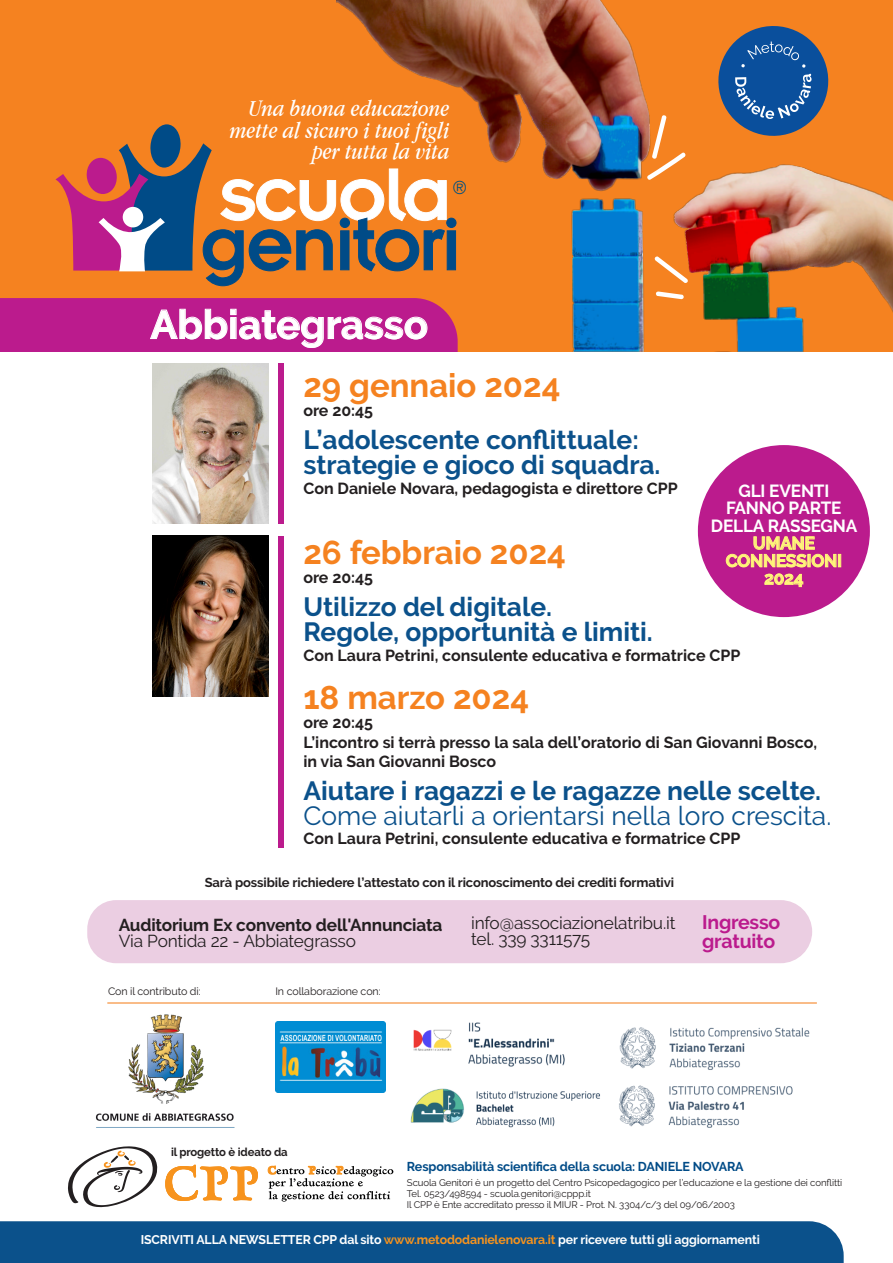
<style>
.page{position:relative;width:893px;height:1263px;background:#fff}
.page>*{position:absolute;margin:0;border:0;box-sizing:border-box;transform-origin:0 0}
.t1{font:80.55px "Insignia LT Std";letter-spacing:-.03em;color:#004b87}
.t2{font:80.55px "Insignia LT Std";letter-spacing:-.03em;color:#fff}
.t3{font:700 40.05px "Raleway";color:#fff}
.t4{font:700 32.85px "Raleway";color:#f58220}
.t5{font:700 26.4px/25.5px "Raleway";color:#0b518b}
.t6{font:26.4px "Raleway";color:#0b518b}
.t7{font:italic 24px/21.3px "Apple Garamond";color:#fff;text-align:right}
.t8{font:700 19.5px/19.5px "Raleway";letter-spacing:-.01em;color:#bb1b8d}
.t9{font:700 17.55px/17.5px "Raleway";letter-spacing:-.01em;color:#fff;text-align:center}
.t10{font:700 17.55px/17.5px "Raleway";letter-spacing:-.01em;color:#fff57a;text-align:center}
.t11{font:300 condensed 17.4px "Futura LT";color:#015180}
.t12{font:17.25px/16.5px "Raleway";letter-spacing:-.01em;color:#231f20}
.t13{font:700 17.25px "Raleway";letter-spacing:-.01em;color:#231f20}
.t14{font:700 16.05px/19.2px "Raleway";color:#231f20}
.t15{font:700 13.05px "Raleway";letter-spacing:-.01em;color:#231f20}
.t16{font:700 12.9px "Raleway";letter-spacing:-.01em;color:#004b87}
.t17{font:700 12.6px "Raleway";letter-spacing:-.01em;color:#fff}
.t18{font:700 11.55px "Raleway";letter-spacing:-.01em;color:#231f20}
.t19{font:10.65px "Raleway";letter-spacing:-.01em;color:#231f20}
.t20{font:9.6px/10.6px "Raleway";letter-spacing:-.01em;color:#231f20}
.s1{color:#f7931d}
</style>
<div class="page">
<div style="left:0;top:0;width:893px;height:352px;background:#f58220"></div>
<svg style="left:0;top:298px;width:335px;height:54px;background:#bf2893"></svg>
<div style="left:0;top:1221px;width:844px;height:42px;background:#0b518b"></div>
<img style="left:152px;top:363px;width:117px;height:161px">
<div style="left:278px;top:363px;width:6px;height:161px;background:#bb1b8d"></div>
<img style="left:152px;top:536px;width:117px;height:160px">
<div style="left:278px;top:536px;width:6px;height:312px;background:#bb1b8d"></div>
<img style="left:335px;top:0;width:558px;height:352px">
<svg style="left:55px;top:124px;width:402px;height:162px"></svg>
<div style="left:87px;top:900px;width:725px;height:63px;background:#ebcee2;border-radius:30px"></div>
<svg style="left:68px;top:1146px;width:89px;height:61px"></svg>
<svg style="left:268px;top:1166px;width:125px;height:35px"></svg>
<svg style="left:165px;top:1165px;width:93px;height:36px"></svg>
<img style="left:95px;top:1014px;width:140px;height:114px">
<img style="left:275px;top:1022px;width:111px;height:71px">
<img style="left:619px;top:1085px;width:174px;height:43px">
<img style="left:619px;top:1027px;width:191px;height:43px">
<img style="left:413px;top:1022px;width:152px;height:45px">
<img style="left:410px;top:1088px;width:190px;height:40px">
<hr style="left:107px;top:1002px;width:710px;height:1px;background:#f58220">
<div style="left:698px;top:445px;width:172px;height:172px;background:#bb1b8d;border-radius:50%"></div>
<svg style="left:726px;top:536px;width:115px;height:31px"></svg>
<svg style="left:764px;top:573px;width:39px;height:14px"></svg>
<h3 class="t7" style="left:230px;top:98px;width:221px">Una buona educazione mette al sicuro i tuoi figli per tutta la vita</h3>
<h1 class="t2" style="left:219px;top:153px;width:234px">scuola</h1>
<h1 class="t1" style="left:201px;top:203px;width:262px">genitori</h1>
<p class="t11" style="left:453px;top:177px;width:15px">®</p>
<h2 class="t3" style="left:150px;top:302px;width:279px">Abbiategrasso</h2>
<h3 class="t4" style="left:303px;top:367px;width:259px">29 gennaio 2024</h3>
<p class="t14" style="left:303px;top:401px;width:71px">ore 20:45</p>
<h3 class="t5" style="left:303px;top:427px;width:359px">L’adolescente conflittuale: strategie e gioco di squadra.</h3>
<p class="t14" style="left:303px;top:478px;width:376px">Con Daniele Novara, pedagogista e direttore CPP</p>
<p class="t9" style="left:711px;top:482px;width:148px">GLI EVENTI<br>FANNO PARTE<br>DELLA RASSEGNA</p>
<p class="t10" style="left:726px;top:534px;width:118px">UMANE<br>CONNESSIONI<br>2024</p>
<h3 class="t4" style="left:303px;top:533px;width:264px">26 febbraio 2024</h3>
<p class="t14" style="left:303px;top:568px;width:71px">ore 20:45</p>
<h3 class="t5" style="left:303px;top:594px;width:351px">Utilizzo del digitale.<br>Regole, opportunità e limiti.</h3>
<p class="t14" style="left:303px;top:645px;width:438px">Con Laura Petrini, consulente educativa e formatrice CPP</p>
<h3 class="t4" style="left:303px;top:679px;width:227px">18 marzo 2024</h3>
<p class="t14" style="left:303px;top:713px;width:515px">ore 20:45<br>L’incontro si terrà presso la sala dell’oratorio di San Giovanni Bosco, in via San Giovanni Bosco</p>
<h3 class="t5" style="left:303px;top:778px;width:519px">Aiutare i ragazzi e le ragazze nelle scelte.</h3>
<h3 class="t6" style="left:303px;top:801px;width:529px">Come aiutarli a orientarsi nella loro crescita.</h3>
<p class="t14" style="left:303px;top:829px;width:438px">Con Laura Petrini, consulente educativa e formatrice CPP</p>
<p class="t15" style="left:205px;top:875px;width:471px">Sarà possibile richiedere l’attestato con il riconoscimento dei crediti formativi</p>
<p class="t13" style="left:119px;top:915px;width:325px">Auditorium Ex convento dell'Annunciata</p>
<p class="t12" style="left:119px;top:933px;width:239px">Via Pontida 22 - Abbiategrasso</p>
<p class="t19" style="left:108px;top:985px;width:94px">Con il contributo di:</p>
<p class="t19" style="left:275px;top:985px;width:107px">In collaborazione con:</p>
<p class="t12" style="left:471px;top:914px;width:206px">info@associazionelatribu.it tel. 339 3311575</p>
<p class="t8" style="left:702px;top:912px;width:80px">Ingresso gratuito</p>
<p class="t18" style="left:171px;top:1146px;width:118px">il progetto è ideato da</p>
<p class="t16" style="left:407px;top:1158px;width:338px">Responsabilità scientifica della scuola: DANIELE NOVARA</p>
<p class="t20" style="left:407px;top:1177px;width:437px">Scuola Genitori è un progetto del Centro Psicopedagogico per l’educazione e la gestione dei conflitti<br>Tel. 0523/498594 - scuola.genitori@cppp.it<br>Il CPP è Ente accreditato presso il MIUR - Prot. N. 3304/c/3 del 09/06/2003</p>
<p class="t17" style="left:141px;top:1233px;width:621px">ISCRIVITI ALLA NEWSLETTER CPP dal sito <span class="s1">www.metododanielenovara.it</span> per ricevere tutti gli aggiornamenti</p>
</div>
